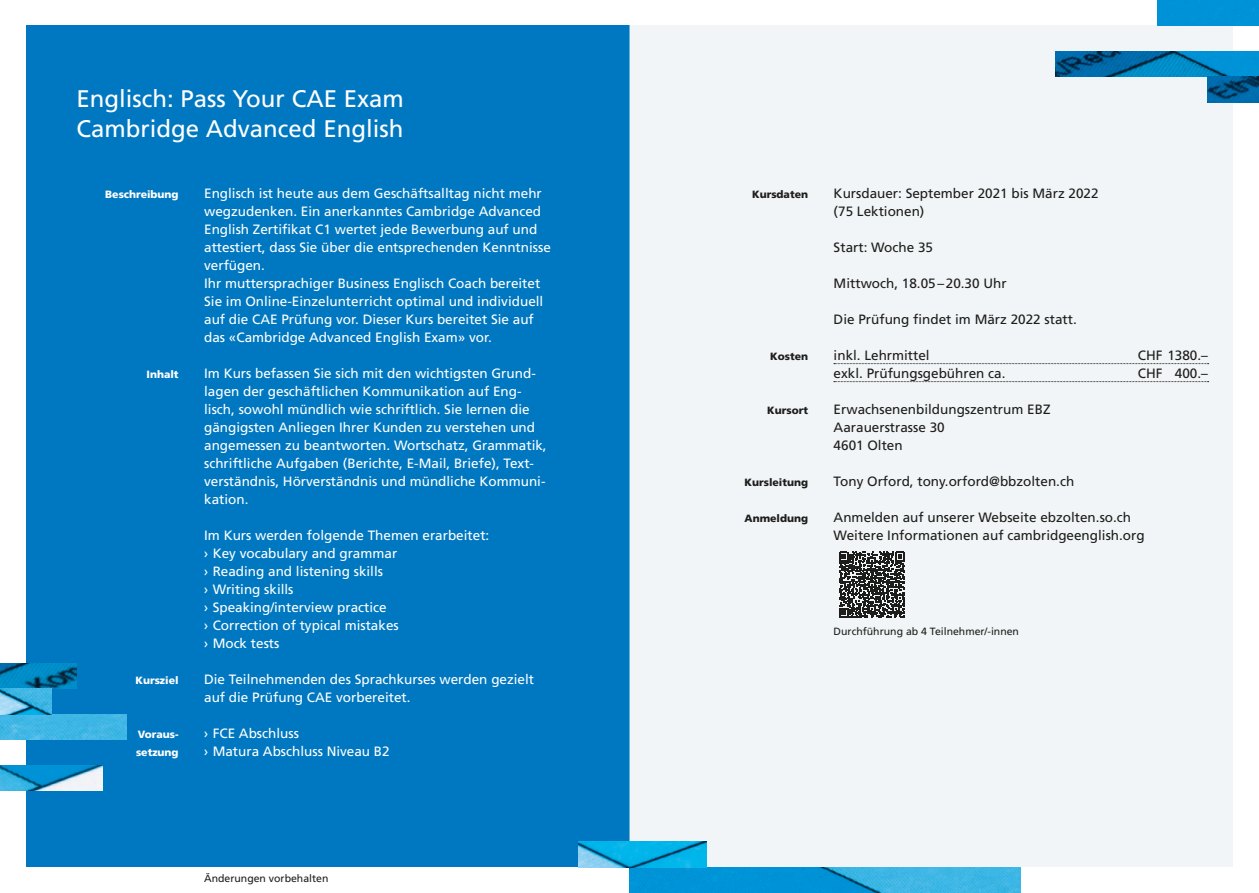
<style>
.page{position:relative;width:1259px;height:893px;background:#fff}
.page>*{position:absolute;margin:0;border:0;box-sizing:border-box;transform-origin:0 0}
.t1{font:24px/30px "Frutiger LT Com";color:#fff}
.t2{font:13.5px/18px "Frutiger LT Com";color:#fff}
.t3{font:13.5px/18px "Frutiger LT Com";color:#1d1d1b}
.t4{font:10.5px "Frutiger LT Com";color:#1d1d1b}
.t5{font:900 10.5px "Frutiger LT Com";color:#1d1d1b}
.t6{font:900 10.5px/18px "Frutiger LT Com";color:#fff}
</style>
<div class="page">
<div style="left:26px;top:26px;width:603px;height:841px;background:#0078c1"></div>
<div style="left:629px;top:26px;width:604px;height:841px;background:#f2f5f7"></div>
<img style="left:0;top:663px;width:77px;height:26px">
<img style="left:0;top:765px;width:102px;height:26px">
<img style="left:0;top:714px;width:126px;height:26px">
<img style="left:1056px;top:51px;width:203px;height:26px">
<div style="left:1157px;top:0;width:102px;height:26px;background:#0092d7"></div>
<img style="left:1208px;top:77px;width:51px;height:25px">
<img style="left:629px;top:867px;width:391px;height:26px">
<img style="left:578px;top:842px;width:128px;height:25px">
<img style="left:0;top:689px;width:51px;height:25px">
<svg style="left:834px;top:363px;width:374px;height:1px"></svg>
<svg style="left:834px;top:381px;width:374px;height:1px"></svg>
<svg style="left:839px;top:552px;width:66px;height:66px"></svg>
<h1 class="t1" style="left:77px;top:84px;width:329px">Englisch: Pass Your CAE Exam<br>Cambridge Advanced English</h1>
<p class="t6" style="left:105px;top:185px;width:75px">Beschreibung</p>
<p class="t6" style="left:146px;top:365px;width:34px">Inhalt</p>
<p class="t6" style="left:135px;top:671px;width:45px">Kursziel</p>
<p class="t6" style="left:136px;top:725px;width:44px">Voraus&shy;setzung</p>
<p class="t2" style="left:204px;top:184px;width:348px">Englisch ist heute aus dem Geschäftsalltag nicht mehr wegzudenken. Ein anerkanntes Cambridge Advanced English Zertifikat C1 wertet jede Bewerbung auf und attestiert, dass Sie über die entsprechenden Kenntnisse verfügen.<br>Ihr muttersprachiger Business Englisch Coach bereitet Sie im Online-Einzelunterricht optimal und individuell auf die CAE Prüfung vor. Dieser Kurs bereitet Sie auf das «Cambridge Advanced English Exam» vor.</p>
<p class="t2" style="left:204px;top:364px;width:344px">Im Kurs befassen Sie sich mit den wichtigsten Grund&shy;lagen der geschäftlichen Kommunikation auf Eng&shy;lisch, sowohl mündlich wie schriftlich. Sie lernen die gängigsten Anliegen Ihrer Kunden zu verstehen und angemessen zu beantworten. Wortschatz, Grammatik, schriftliche Aufgaben (Berichte, E-Mail, Briefe), Text&shy;verständnis, Hörverständnis und mündliche Kommuni&shy;kation.</p>
<p class="t2" style="left:204px;top:526px;width:287px">Im Kurs werden folgende Themen erarbeitet: › Key vocabulary and grammar<br>› Reading and listening skills<br>› Writing skills<br>› Speaking/interview practice<br>› Correction of typical mistakes<br>› Mock tests</p>
<p class="t2" style="left:204px;top:670px;width:331px">Die Teilnehmenden des Sprachkurses werden gezielt auf die Prüfung CAE vorbereitet.</p>
<p class="t2" style="left:204px;top:724px;width:187px">› FCE Abschluss<br>› Matura Abschluss Niveau B2</p>
<p class="t4" style="left:204px;top:872px;width:126px">Änderungen vorbehalten</p>
<p class="t5" style="left:752px;top:188px;width:58px">Kursdaten</p>
<p class="t5" style="left:770px;top:350px;width:39px">Kosten</p>
<p class="t5" style="left:767px;top:404px;width:42px">Kursort</p>
<p class="t5" style="left:744px;top:476px;width:65px">Kursleitung</p>
<p class="t5" style="left:744px;top:512px;width:65px">Anmeldung</p>
<p class="t3" style="left:833px;top:184px;width:266px">Kursdauer: September 2021 bis März 2022 (75 Lektionen)</p>
<p class="t3" style="left:833px;top:238px;width:101px">Start: Woche 35</p>
<p class="t3" style="left:833px;top:274px;width:174px">Mittwoch, 18.05–20.30 Uhr</p>
<p class="t3" style="left:833px;top:310px;width:245px">Die Prüfung findet im März 2022 statt.</p>
<p class="t3" style="left:833px;top:346px;width:98px">inkl. Lehrmittel</p>
<p class="t3" style="left:1137px;top:346px;width:72px">CHF 1380.–</p>
<p class="t3" style="left:833px;top:364px;width:173px">exkl. Prüfungsgebühren ca.</p>
<p class="t3" style="left:1137px;top:364px;width:72px">CHF 400.–</p>
<p class="t3" style="left:833px;top:400px;width:218px">Erwachsenenbildungszentrum EBZ<br>Aarauerstrasse 30<br>4601 Olten</p>
<p class="t3" style="left:833px;top:472px;width:242px">Tony Orford, tony.orford@bbzolten.ch</p>
<p class="t3" style="left:833px;top:508px;width:312px">Anmelden auf unserer Webseite ebzolten.so.ch<br>Weitere Informationen auf cambridgeenglish.org</p>
<p class="t4" style="left:833px;top:625px;width:187px">Durchführung ab 4 Teilnehmer/-innen</p>
</div>
